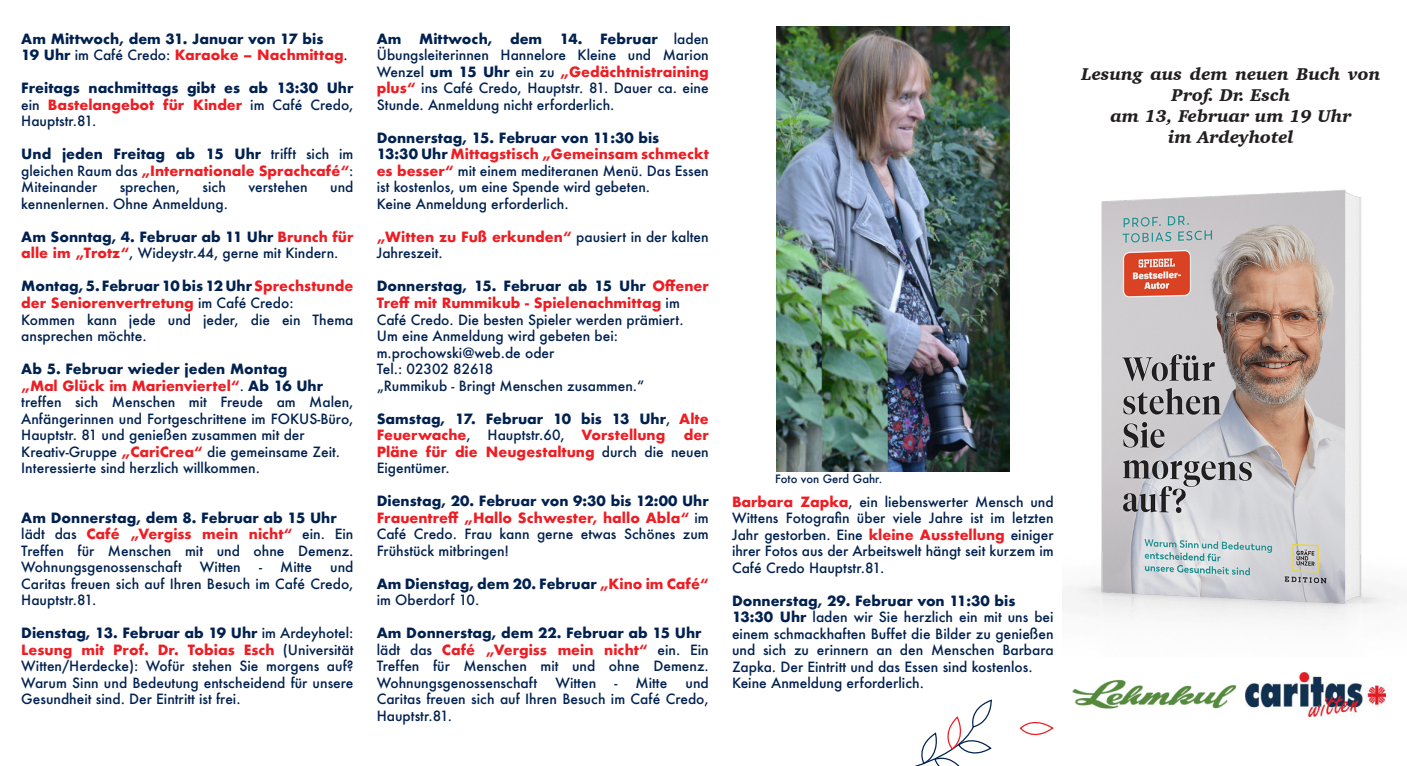
<style>
.page{position:relative;width:1407px;height:766px;background:#fff}
.page>*{position:absolute;margin:0;border:0;box-sizing:border-box;transform-origin:0 0}
.t1{font:italic 900 17.5px/21px "Charter";color:#231f20;text-align:center}
.t2{font:500 13.75px/16.5px "Futura";color:#00214f}
.t3{font:700 13.75px/16.5px "Futura";color:#00214f}
.t4{font:700 13.75px/16.5px "Futura";color:#ee1d23;text-align:justify}
.t5{font:500 11.25px "Futura";color:#00214f}
.s1{font-weight:500}
.s2{color:#ee1d23}
.s3{font-weight:700}
.s4{font-weight:700;color:#ee1d23}
.s5{font-weight:500;color:#00214f}
</style>
<div class="page">
<img style="left:1072px;top:679px;width:164px;height:30px">
<img style="left:1245px;top:672px;width:140px;height:44px">
<img style="left:1075px;top:189px;width:318px;height:432px">
<img style="left:776px;top:27px;width:233px;height:444px">
<svg style="left:1019px;top:721px;width:35px;height:15px"></svg>
<svg style="left:918px;top:700px;width:74px;height:65px"></svg>
<p class="t3" style="left:21px;top:31px;width:328px">Am Mittwoch, dem 31. Januar von 17 bis<br>19 Uhr <span class="s1">im Café Credo:</span> <span class="s2">Karaoke – Nachmittag</span><span class="s1">.</span></p>
<p class="t3" style="left:21px;top:81px;width:334px;text-align:justify">Freitags nachmittags gibt es ab 13:30 Uhr <span class="s1">ein</span> <span class="s2">Bastelangebot für Kinder</span> <span class="s1">im Café Credo, Hauptstr.81.</span></p>
<p class="t2" style="left:21px;top:146px;width:334px;text-align:justify"><span class="s3">Und jeden Freitag ab 15 Uhr</span> trifft sich im gleichen Raum das <span class="s4">„Internationale Sprachcafé“</span>:<br>Miteinander</p>
<p class="t2" style="left:120px;top:179px;width:62px">sprechen,</p>
<p class="t2" style="left:202px;top:179px;width:25px">sich</p>
<p class="t2" style="left:248px;top:179px;width:61px">verstehen</p>
<p class="t2" style="left:330px;top:179px;width:25px">und</p>
<p class="t2" style="left:21px;top:196px;width:208px">kennenlernen. Ohne Anmeldung.</p>
<p class="t2" style="left:21px;top:228px;width:334px"><span class="s3">Am Sonntag, 4. Februar ab 11 Uhr</span> <span class="s4">Brunch für alle im „Trotz“</span>, Wideystr.44, gerne mit Kindern.</p>
<p class="t2" style="left:21px;top:278px;width:334px"><span class="s3">Montag, 5. Februar 10 bis 12 Uhr</span><span class="s4">Sprechstunde der Seniorenvertretung</span> im Café Credo:<br>Kommen kann jede und jeder, die ein Thema ansprechen möchte.</p>
<p class="t2" style="left:21px;top:361px;width:334px"><span class="s3">Ab 5. Februar wieder jeden Montag<br></span><span class="s4">„Mal Glück im Marienviertel“</span>. <span class="s3">Ab 16 Uhr </span>treffen sich Menschen mit Freude am Malen, Anfängerinnen und Fortgeschrittene im FOKUS-Büro, Hauptstr. 81 und genießen zusammen mit der Kreativ-Gruppe <span class="s4">„CariCrea“</span> die gemeinsame Zeit.<br>Interessierte sind herzlich willkommen.</p>
<p class="t2" style="left:21px;top:509px;width:334px"><span class="s3">Am Donnerstag, dem 8. Februar ab 15 Uhr </span>lädt das <span class="s4">Café „Vergiss mein nicht“</span> ein. Ein Treffen für Menschen mit und ohne Demenz.<br>Wohnungsgenossenschaft</p>
<p class="t2" style="left:21px;top:559px;width:334px;text-align:justify;text-indent:309px">und Caritas freuen sich auf Ihren Besuch im Café Credo, Hauptstr.81.</p>
<p class="t2" style="left:21px;top:624px;width:334px;text-align:justify"><span class="s3">Dienstag, 13. Februar ab 19 Uhr</span> im Ardeyhotel:<br><span class="s4">Lesung mit Prof. Dr. Tobias Esch</span> (Universität Witten/Herdecke): Wofür stehen Sie morgens auf?<br>Warum Sinn und Bedeutung entscheidend für unsere Gesundheit sind. Der Eintritt ist frei.</p>
<p class="t2" style="left:200px;top:559px;width:42px">Witten</p>
<p class="t2" style="left:259px;top:559px;width:55px">- Mitte</p>
<p class="t2" style="left:377px;top:31px;width:334px;text-align:justify;text-indent:183px"><span class="s3">14. Februar</span> laden Übungsleiterinnen Hannelore Kleine und Marion Wenzel <span class="s3">um 15 Uhr</span> ein zu <span class="s4">„Gedächtnistraining plus“</span> ins Café Credo, Hauptstr. 81. Dauer ca. eine Stunde. Anmeldung nicht erforderlich.</p>
<p class="t2" style="left:377px;top:129px;width:334px"><span class="s3">Donnerstag, 15. Februar von 11:30 bis<br>13:30 Uhr</span> <span class="s4">Mittagstisch „Gemeinsam schmeckt es besser“</span> mit einem mediteranen Menü. Das Essen ist kostenlos, um eine Spende wird gebeten.<br>Keine Anmeldung erforderlich.</p>
<p class="t2" style="left:377px;top:229px;width:334px"><span class="s4">„Witten zu Fuß erkunden“</span> pausiert in der kalten<br>Jahreszeit.</p>
<p class="t2" style="left:377px;top:278px;width:334px"><span class="s3">Donnerstag, 15. Februar ab 15 Uhr</span> <span class="s4">Offener Treff mit Rummikub - Spielenachmittag</span> im Café Credo. Die besten Spieler werden prämiert.<br>Um eine Anmeldung wird gebeten bei: m.prochowski@web.de oder<br>Tel.: 02302 82618<br>„Rummikub - Bringt Menschen zusammen.“</p>
<p class="t3" style="left:377px;top:411px;width:334px">Samstag, 17. Februar 10 bis 13 Uhr<span class="s1">,</span> <span class="s2">Alte<br>Feuerwache</span><span class="s1">, Hauptstr.60,</span> <span class="s2">Vorstellung</span></p>
<p class="t3" style="left:377px;top:31px;width:26px">Am</p>
<p class="t3" style="left:419px;top:31px;width:75px">Mittwoch,</p>
<p class="t3" style="left:510px;top:31px;width:34px">dem</p>
<p class="t4" style="left:377px;top:427px;width:334px;text-indent:307px">der Pläne für die Neugestaltung <span class="s5">durch die neuen Eigentümer.</span></p>
<p class="t2" style="left:377px;top:493px;width:334px;text-align:justify"><span class="s3">Dienstag, 20. Februar von 9:30 bis 12:00 Uhr </span><span class="s4">Frauentreff „Hallo Schwester, hallo Abla“</span> im Café Credo. Frau kann gerne etwas Schönes zum Frühstück mitbringen!</p>
<p class="t3" style="left:377px;top:576px;width:334px">Am Dienstag, dem 20. Februar <span class="s2">„Kino im Café“ </span><span class="s1">im Oberdorf 10.</span></p>
<p class="t2" style="left:377px;top:625px;width:333px"><span class="s3">Am Donnerstag, dem 22. Februar ab 15 Uhr </span>lädt das <span class="s4">Café „Vergiss mein nicht“</span> ein. Ein Treffen für Menschen mit und ohne Demenz.<br>Wohnungsgenossenschaft</p>
<p class="t2" style="left:377px;top:674px;width:334px;text-align:justify;text-indent:309px">und Caritas freuen sich auf Ihren Besuch im Café Credo, Hauptstr.81.</p>
<p class="t2" style="left:555px;top:674px;width:42px">Witten</p>
<p class="t2" style="left:614px;top:674px;width:54px">- Mitte</p>
<p class="t5" style="left:775px;top:472px;width:109px">Foto von Gerd Gahr.</p>
<p class="t2" style="left:732px;top:493px;width:323px;text-align:justify"><span class="s4">Barbara Zapka</span>, ein liebenswerter Mensch und Wittens Fotografin über viele Jahre ist im letzten Jahr gestorben. Eine <span class="s4">kleine Ausstellung</span> einiger ihrer Fotos aus der Arbeitswelt hängt seit kurzem im Café Credo Hauptstr.81.</p>
<p class="t2" style="left:732px;top:592px;width:323px"><span class="s3">Donnerstag, 29. Februar von 11:30 bis 13:30 Uhr</span> laden wir Sie herzlich ein mit uns bei einem schmackhaften Buffet die Bilder zu genießen und sich zu erinnern an den Menschen Barbara Zapka. Der Eintritt und das Essen sind kostenlos.<br>Keine Anmeldung erforderlich.</p>
<p class="t1" style="left:1081px;top:65px;width:300px">Lesung aus dem neuen Buch von<br>Prof. Dr. Esch<br>am 13, Februar um 19 Uhr<br>im Ardeyhotel</p>
</div>
